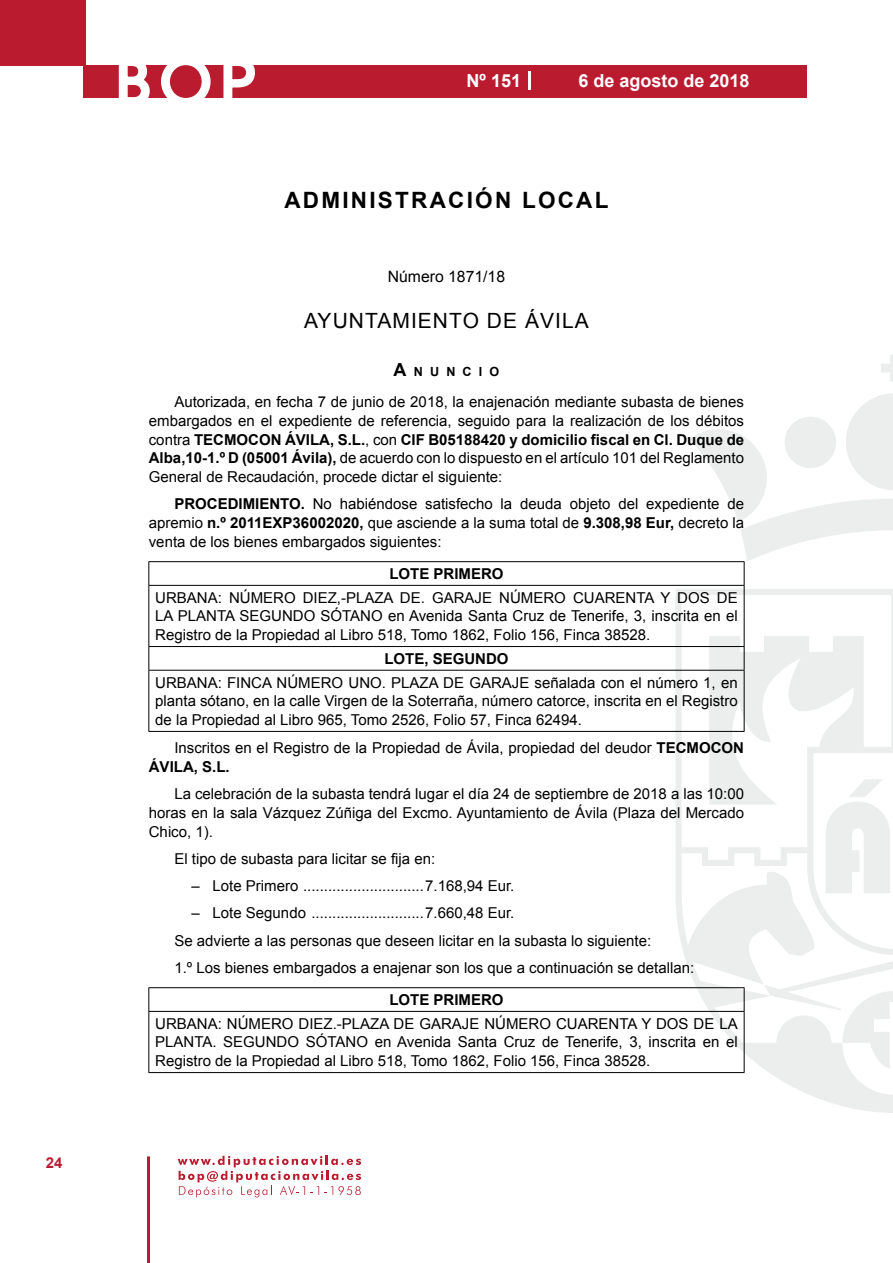
<style>
.page{position:relative;width:893px;height:1263px;background:#fff}
.page>*{position:absolute;margin:0;border:0;box-sizing:border-box;transform-origin:0 0}
.t1{font:500 61.5px "Avant Garde";color:#fff}
.t2{font:700 22.5px "Arial";letter-spacing:.1em;color:#000}
.t3{font:21px "Arial";letter-spacing:.05em;color:#000}
.t4{font:700 18px "Arial";color:#fff}
.t5{font:15.75px "Arial";color:#000}
.t6{font:15px/18.8px "Arial";color:#000;text-align:justify}
.t7{font:700 15px "Arial";color:#000}
.t8{font:700 15px "Arial";color:#ba1b2f}
.t9{font:700 12.6px "Arial";letter-spacing:.57em;color:#000}
.s1{font-size:18px}
.s2{font-weight:700}
</style>
<div class="page">
<svg style="left:178px;top:1156px;width:183px;height:41px"></svg>
<hr style="left:147px;top:1156px;width:3px;height:107px;background:#ba1b2f">
<div style="left:0;top:0;width:85px;height:66px;background:#ba1b2f"></div>
<div style="left:84px;top:65px;width:723px;height:33px;background:#ba1b2f"></div>
<svg style="left:118px;top:65px;width:32px;height:33px"></svg>
<svg style="left:161px;top:65px;width:50px;height:33px"></svg>
<svg style="left:223px;top:65px;width:32px;height:33px"></svg>
<svg style="left:529px;top:71px;width:2px;height:19px"></svg>
<svg style="left:881px;top:355px;width:12px;height:27px"></svg>
<svg style="left:675px;top:589px;width:218px;height:524px"></svg>
<svg style="left:764px;top:984px;width:129px;height:86px"></svg>
<svg style="left:825px;top:779px;width:66px;height:114px"></svg>
<hr style="left:148px;top:561px;width:596px;height:1px;background:#000">
<svg style="left:148px;top:562px;width:1px;height:23px"></svg>
<svg style="left:689px;top:393px;width:204px;height:192px"></svg>
<hr style="left:148px;top:585px;width:596px;height:1px;background:#000">
<hr style="left:148px;top:586px;width:1px;height:60px;background:#000">
<hr style="left:744px;top:586px;width:1px;height:60px;background:#000">
<hr style="left:148px;top:646px;width:596px;height:1px;background:#000">
<svg style="left:148px;top:647px;width:1px;height:23px"></svg>
<svg style="left:744px;top:647px;width:1px;height:23px"></svg>
<hr style="left:148px;top:670px;width:596px;height:1px;background:#000">
<hr style="left:148px;top:671px;width:1px;height:60px;background:#000">
<hr style="left:744px;top:671px;width:1px;height:60px;background:#000">
<hr style="left:148px;top:731px;width:596px;height:1px;background:#000">
<hr style="left:148px;top:987px;width:596px;height:1px;background:#000">
<svg style="left:148px;top:988px;width:1px;height:23px"></svg>
<svg style="left:744px;top:988px;width:1px;height:23px"></svg>
<hr style="left:148px;top:1011px;width:596px;height:1px;background:#000">
<hr style="left:148px;top:1012px;width:1px;height:60px;background:#000">
<hr style="left:744px;top:1012px;width:1px;height:60px;background:#000">
<hr style="left:148px;top:1072px;width:596px;height:1px;background:#000">
<p class="t8" style="left:46px;top:1153px;width:18px">24</p>
<h1 class="t1" style="left:115px;top:44px;width:141px">BOP</h1>
<p class="t4" style="left:467px;top:69px;width:56px">Nº 151</p>
<p class="t4" style="left:578px;top:69px;width:173px">6 de agosto de 2018</p>
<h2 class="t2" style="left:284px;top:185px;width:325px">ADMINISTRACIÓN LOCAL</h2>
<p class="t5" style="left:388px;top:266px;width:119px">Número 1871/18</p>
<h3 class="t3" style="left:304px;top:307px;width:286px">AYUNTAMIENTO DE ÁVILA</h3>
<p class="t9" style="left:394px;top:363px;width:107px"><span class="s1">A</span>NUNCIO</p>
<p class="t6" style="left:149px;top:392px;width:597px;text-indent:26px">Autorizada, en fecha 7 de junio de 2018, la enajenación mediante subasta de bienes embargados en el expediente de referencia, seguido para la realización de los débitos contra <span class="s2">TECMOCON ÁVILA, S.L.</span>, con <span class="s2">CIF B05188420 y domicilio fiscal en Cl. Duque de Alba,10-1.º D (05001 Ávila),</span> de acuerdo con lo dispuesto en el artículo 101 del Reglamento General de Recaudación, procede dictar el siguiente:</p>
<p class="t6" style="left:149px;top:495px;width:597px;text-indent:26px"><span class="s2">PROCEDIMIENTO.</span> No habiéndose satisfecho la deuda objeto del expediente de apremio <span class="s2">n.º 2011EXP36002020,</span> que asciende a la suma total de <span class="s2">9.308,98 Eur,</span> decreto la venta de los bienes embargados siguientes:</p>
<p class="t7" style="left:389px;top:564px;width:116px">LOTE PRIMERO</p>
<p class="t6" style="left:155px;top:588px;width:584px">URBANA: NÚMERO DIEZ,-PLAZA DE. GARAJE NÚMERO CUARENTA Y DOS DE LA PLANTA SEGUNDO SÓTANO en Avenida Santa Cruz de Tenerife, 3, inscrita en el Registro de la Propiedad al Libro 518, Tomo 1862, Folio 156, Finca 38528.</p>
<p class="t7" style="left:384px;top:648px;width:126px">LOTE, SEGUNDO</p>
<p class="t6" style="left:155px;top:673px;width:584px">URBANA: FINCA NÚMERO UNO. PLAZA DE GARAJE señalada con el número 1, en planta sótano, en la calle Virgen de la Soterraña, número catorce, inscrita en el Registro de la Propiedad al Libro 965, Tomo 2526, Folio 57, Finca 62494.</p>
<p class="t6" style="left:149px;top:738px;width:597px;text-indent:26px">Inscritos en el Registro de la Propiedad de Ávila, propiedad del deudor <span class="s2">TECMOCON<br>ÁVILA, S.L.</span></p>
<p class="t6" style="left:149px;top:784px;width:597px;text-indent:26px">La celebración de la subasta tendrá lugar el día 24 de septiembre de 2018 a las 10:00 horas en la sala Vázquez Zúñiga del Excmo. Ayuntamiento de Ávila (Plaza del Mercado Chico, 1).</p>
<p class="t6" style="left:174px;top:849px;width:262px">El tipo de subasta para licitar se fija en:</p>
<p class="t6" style="left:191px;top:876px;width:325px">– Lote Primero .............................7.168,94 Eur.</p>
<p class="t6" style="left:174px;top:899px;width:521px;line-height:27.3px;text-align:left;text-indent:17px">– Lote Segundo ...........................7.660,48 Eur.<br>Se advierte a las personas que deseen licitar en la subasta lo siguiente:<br>1.º Los bienes embargados a enajenar son los que a continuación se detallan:</p>
<p class="t7" style="left:389px;top:990px;width:116px">LOTE PRIMERO</p>
<p class="t6" style="left:155px;top:1014px;width:584px">URBANA: NÚMERO DIEZ.-PLAZA DE GARAJE NÚMERO CUARENTA Y DOS DE LA PLANTA. SEGUNDO SÓTANO en Avenida Santa Cruz de Tenerife, 3, inscrita en el Registro de la Propiedad al Libro 518, Tomo 1862, Folio 156, Finca 38528.</p>
</div>
